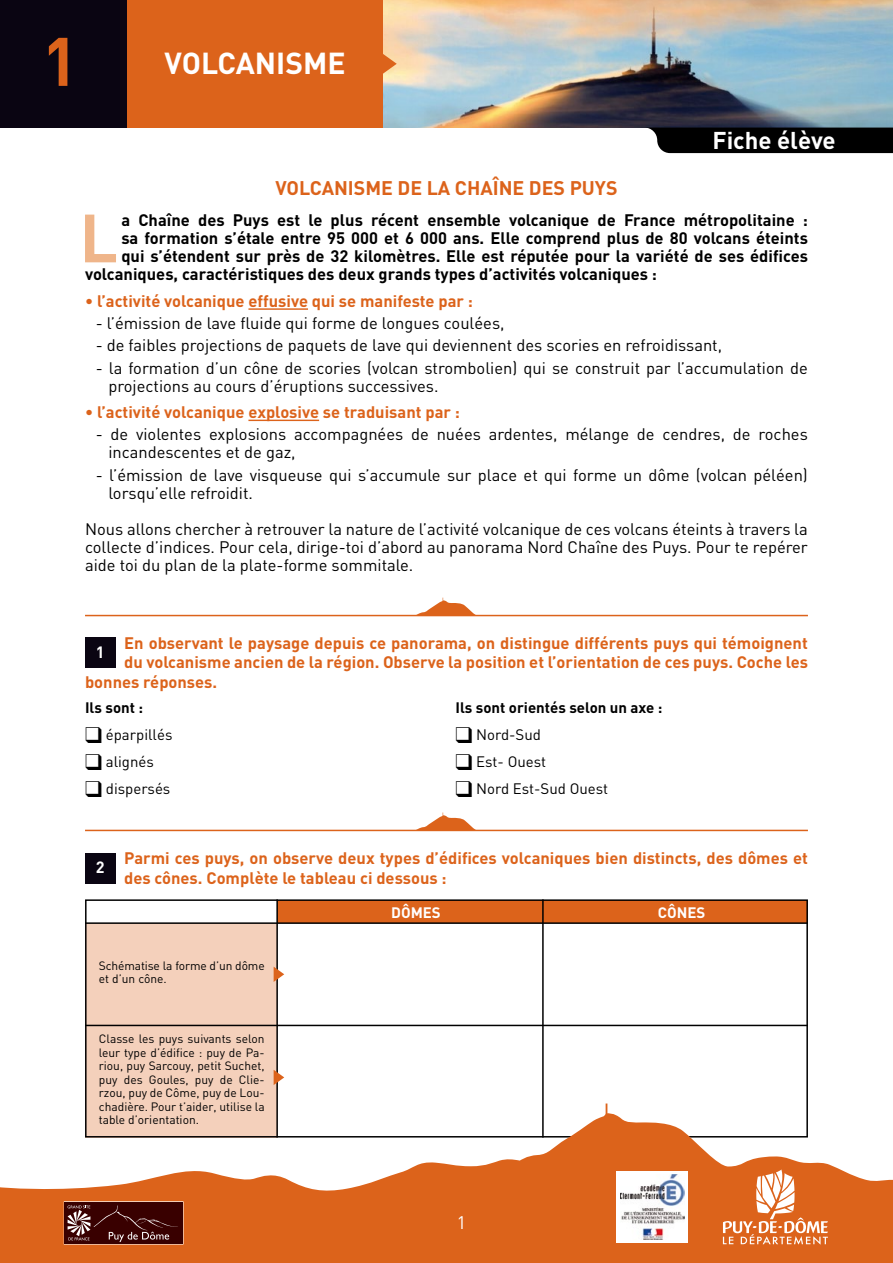
<style>
.page{position:relative;width:893px;height:1263px;background:#fff}
.page>*{position:absolute;margin:0;border:0;box-sizing:border-box;transform-origin:0 0}
.t1{font:700 67.5px "DIN";color:#dc631b}
.t2{font:700 67.05px "DIN";color:#efb58a}
.t3{font:700 30px "DIN";color:#fff}
.t4{font:700 24px "DIN";color:#fff}
.t5{font:700 19.5px "DIN";color:#dc631b}
.t6{font:18px "DIN";color:#fff}
.t7{font:16.5px/18px "DIN";color:#000}
.t8{font:700 16.5px/19.5px "DIN";color:#dc631b}
.t9{font:700 16.5px "DIN";color:#000}
.t10{font:700 16.2px "DIN";color:#fff}
.t11{font:15px "DIN";color:#000}
.t12{font:700 15px "DIN";color:#000}
.t13{font:700 15px "DIN";color:#fff}
.t14{font:12px/13.5px "DIN";color:#000}
</style>
<div class="page">
<hr style="left:248px;top:308px;width:60px;height:2px;background:#dc631b">
<hr style="left:248px;top:420px;width:71px;height:1px;background:#dc631b">
<div style="left:278px;top:901px;width:530px;height:22px;background:#dc631b"></div>
<div style="left:85px;top:923px;width:191px;height:214px;background:#f4d0bb"></div>
<div style="left:85px;top:637px;width:31px;height:31px;background:#0a0512"></div>
<div style="left:85px;top:853px;width:31px;height:30px;background:#0a0512"></div>
<svg style="left:413px;top:598px;width:69px;height:17px"></svg>
<hr style="left:85px;top:615px;width:723px;height:1px;background:#dc631b">
<svg style="left:413px;top:812px;width:69px;height:18px"></svg>
<hr style="left:85px;top:830px;width:723px;height:1px;background:#dc631b">
<hr style="left:276px;top:899px;width:2px;height:238px;background:#000">
<hr style="left:542px;top:899px;width:2px;height:238px;background:#000">
<hr style="left:85px;top:922px;width:723px;height:2px;background:#000">
<hr style="left:85px;top:1025px;width:723px;height:1px;background:#000">
<svg style="left:274px;top:967px;width:10px;height:15px"></svg>
<svg style="left:274px;top:1070px;width:10px;height:15px"></svg>
<img style="left:383px;top:0;width:510px;height:128px">
<svg style="left:0;top:1103px;width:893px;height:160px;fill:#dc631b"></svg>
<div style="left:0;top:0;width:128px;height:128px;background:#0a0512"></div>
<div style="left:128px;top:0;width:255px;height:128px;background:#dc631b"></div>
<svg style="left:383px;top:48px;width:14px;height:31px"></svg>
<div style="left:648px;top:128px;width:245px;height:25px;background:#000"></div>
<svg style="left:64px;top:1201px;width:120px;height:43px;background:#511e1e"></svg>
<div style="left:617px;top:1171px;width:71px;height:72px;background:#fff"></div>
<img style="left:620px;top:1175px;width:65px;height:65px">
<svg style="left:723px;top:1169px;width:105px;height:76px"></svg>
<h1 class="t1" style="left:42px;top:17px;width:38px">1</h1>
<h3 class="t3" style="left:165px;top:43px;width:183px">VOLCANISME</h3>
<p class="t5" style="left:275px;top:175px;width:344px">VOLCANISME DE LA CHAîNE DES PUYS</p>
<h3 class="t4" style="left:712px;top:124px;width:125px">Fiche élève</h3>
<h2 class="t2" style="left:79px;top:194px;width:40px">L</h2>
<p class="t9" style="left:121px;top:210px;width:688px">a Chaîne des Puys est le plus récent ensemble volcanique de France métropolitaine :</p>
<p class="t9" style="left:121px;top:228px;width:688px">sa formation s’étale entre 95 000 et 6 000 ans. Elle comprend plus de 80 volcans éteints</p>
<p class="t9" style="left:121px;top:246px;width:688px">qui s’étendent sur près de 32 kilomètres. Elle est réputée pour la variété de ses édifices</p>
<p class="t9" style="left:85px;top:264px;width:573px">volcaniques, caractéristiques des deux grands types d’activités volcaniques :</p>
<p class="t8" style="left:85px;top:290px;width:389px">• l’activité volcanique effusive qui se manifeste par :</p>
<p class="t7" style="left:96px;top:314px;width:410px">- l’émission de lave fluide qui forme de longues coulées,</p>
<p class="t7" style="left:96px;top:336px;width:628px">- de faibles projections de paquets de lave qui deviennent des scories en refroidissant,</p>
<p class="t7" style="left:108px;top:358px;width:701px;text-indent:-13px">- la formation d’un cône de scories (volcan strombolien) qui se construit par l’accumulation de projections au cours d’éruptions successives.</p>
<p class="t8" style="left:85px;top:402px;width:376px">• l’activité volcanique explosive se traduisant par :</p>
<p class="t7" style="left:108px;top:425px;width:701px;text-indent:-13px">- de violentes explosions accompagnées de nuées ardentes, mélange de cendres, de roches incandescentes et de gaz,</p>
<p class="t7" style="left:108px;top:465px;width:701px;text-indent:-13px">- l’émission de lave visqueuse qui s’accumule sur place et qui forme un dôme (volcan péléen) lorsqu’elle refroidit.</p>
<p class="t7" style="left:85px;top:519px;width:724px;text-align:justify">Nous allons chercher à retrouver la nature de l’activité volcanique de ces volcans éteints à travers la collecte d’indices. Pour cela, dirige-toi d’abord au panorama Nord Chaîne des Puys. Pour te repérer aide toi du plan de la plate-forme sommitale.</p>
<p class="t8" style="left:124px;top:632px;width:685px">En observant le paysage depuis ce panorama, on distingue différents puys qui témoignent</p>
<p class="t8" style="left:124px;top:652px;width:685px">du volcanisme ancien de la région. Observe la position et l’orientation de ces puys. Coche les</p>
<p class="t8" style="left:85px;top:671px;width:134px">bonnes réponses.</p>
<p class="t10" style="left:96px;top:641px;width:10px">1</p>
<p class="t12" style="left:85px;top:698px;width:60px">Ils sont :</p>
<p class="t11" style="left:85px;top:725px;width:89px">❑ éparpillés</p>
<p class="t11" style="left:85px;top:752px;width:70px">❑ alignés</p>
<p class="t11" style="left:85px;top:779px;width:87px">❑ dispersés</p>
<p class="t12" style="left:455px;top:698px;width:209px">Ils sont orientés selon un axe :</p>
<p class="t11" style="left:455px;top:725px;width:87px">❑ Nord-Sud</p>
<p class="t11" style="left:455px;top:752px;width:92px">❑ Est- Ouest</p>
<p class="t11" style="left:455px;top:779px;width:154px">❑ Nord Est-Sud Ouest</p>
<p class="t10" style="left:96px;top:857px;width:10px">2</p>
<p class="t8" style="left:124px;top:848px;width:685px">Parmi ces puys, on observe deux types d’édifices volcaniques bien distincts, des dômes et des cônes. Complète le tableau ci dessous :</p>
<p class="t13" style="left:391px;top:902px;width:51px">DÔMES</p>
<p class="t13" style="left:658px;top:902px;width:49px">CÔNES</p>
<p class="t14" style="left:99px;top:958px;width:167px">Schématise la forme d’un dôme et d’un cône.</p>
<p class="t14" style="left:99px;top:1032px;width:167px;text-align:justify">Classe les puys suivants selon leur type d’édifice : puy de Pa&shy;riou, puy Sarcouy, petit Suchet, puy des Goules, puy de Clie&shy;rzou, puy de Côme, puy de Lou&shy;chadière. Pour t’aider, utilise la table d’orientation.</p>
<p class="t6" style="left:457px;top:1211px;width:11px">1</p>
</div>
